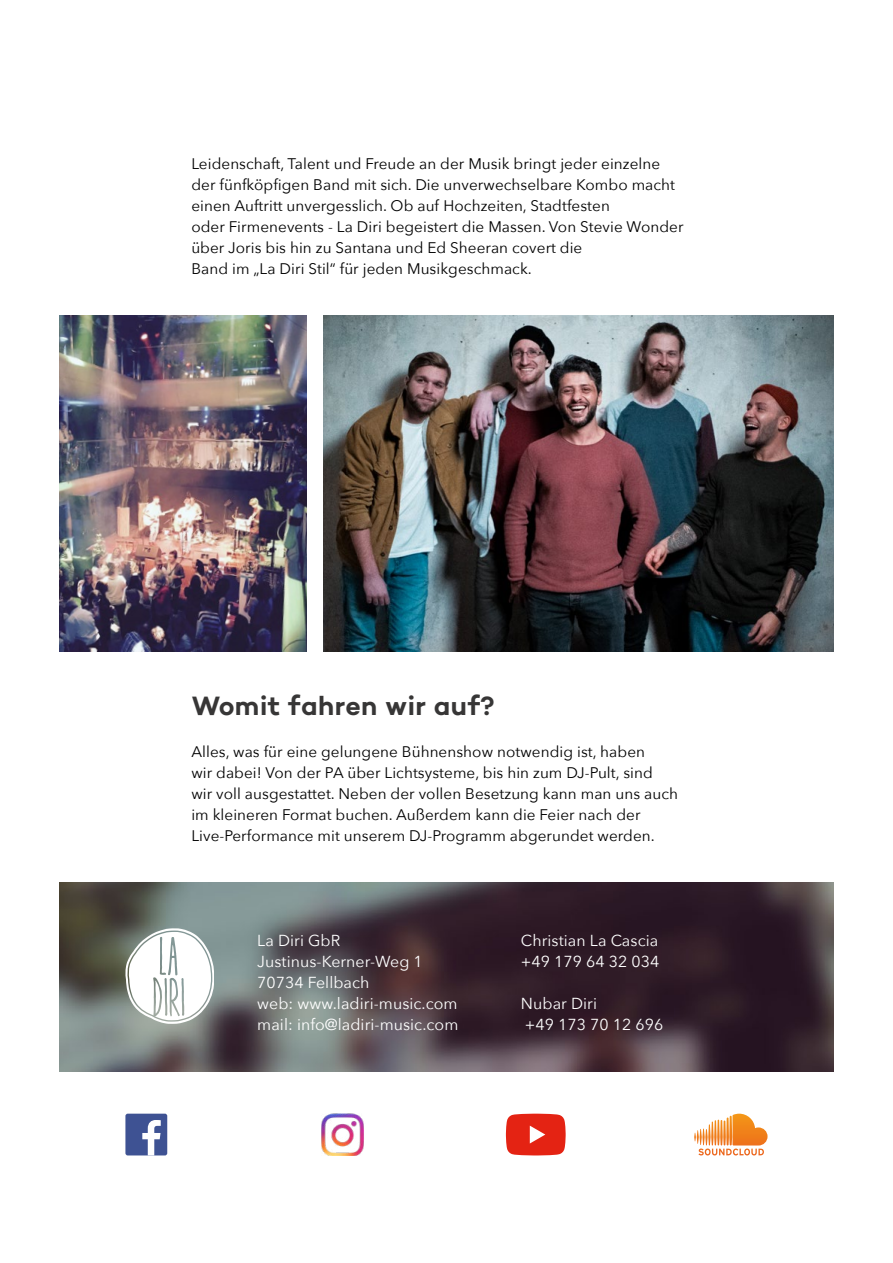
<style>
.page{position:relative;width:893px;height:1263px;background:#fff}
.page>*{position:absolute;margin:0;border:0;box-sizing:border-box;transform-origin:0 0}
.t1{font:600 27px "Campton";letter-spacing:.02em;color:#373636}
.t2{font:15.9px/21px "Avenir Next";letter-spacing:.005em;color:#fff}
.t3{font:15.3px/21px "Avenir Next";letter-spacing:.005em;color:#000}
</style>
<div class="page">
<img style="left:60px;top:883px;width:773px;height:189px">
<svg style="left:125px;top:928px;width:89px;height:96px"></svg>
<div style="left:125px;top:1114px;width:42px;height:41px;background:#3e5293;border-radius:2px"></div>
<svg style="left:142px;top:1120px;width:19px;height:35px"></svg>
<img style="left:321px;top:1114px;width:43px;height:42px">
<svg style="left:506px;top:1114px;width:60px;height:41px;background:#e63a2c"></svg>
<svg style="left:694px;top:1114px;width:73px;height:41px"></svg>
<img style="left:323px;top:316px;width:510px;height:336px">
<img style="left:60px;top:316px;width:246px;height:336px">
<p class="t3" style="left:191px;top:152px;width:494px">Leidenschaft, Talent und Freude an der Musik bringt jeder einzelne der fünfköpfigen Band mit sich. Die unverwechselbare Kombo macht einen Auftritt unvergesslich. Ob auf Hochzeiten, Stadtfesten<br>oder Firmenevents - La Diri begeistert die Massen. Von Stevie Wonder über Joris bis hin zu Santana und Ed Sheeran covert die<br>Band im „La Diri Stil“ für jeden Musikgeschmack.</p>
<h1 class="t1" style="left:191px;top:688px;width:305px">Womit fahren wir auf?</h1>
<p class="t3" style="left:191px;top:740px;width:488px">Alles, was für eine gelungene Bühnenshow notwendig ist, haben<br>wir dabei! Von der PA über Lichtsysteme, bis hin zum DJ-Pult, sind<br>wir voll ausgestattet. Neben der vollen Besetzung kann man uns auch im kleineren Format buchen. Außerdem kann die Feier nach der Live-Performance mit unserem DJ-Programm abgerundet werden.</p>
<p class="t2" style="left:257px;top:929px;width:203px">La Diri GbR<br>Justinus-Kerner-Weg 1<br>70734 Fellbach<br>web: www.ladiri-music.com mail: info@ladiri-music.com</p>
<p class="t2" style="left:521px;top:929px;width:140px">Christian La Cascia +49 179 64 32 034</p>
<p class="t2" style="left:521px;top:992px;width:144px">Nubar Diri<br>+49 173 70 12 696</p>
</div>
